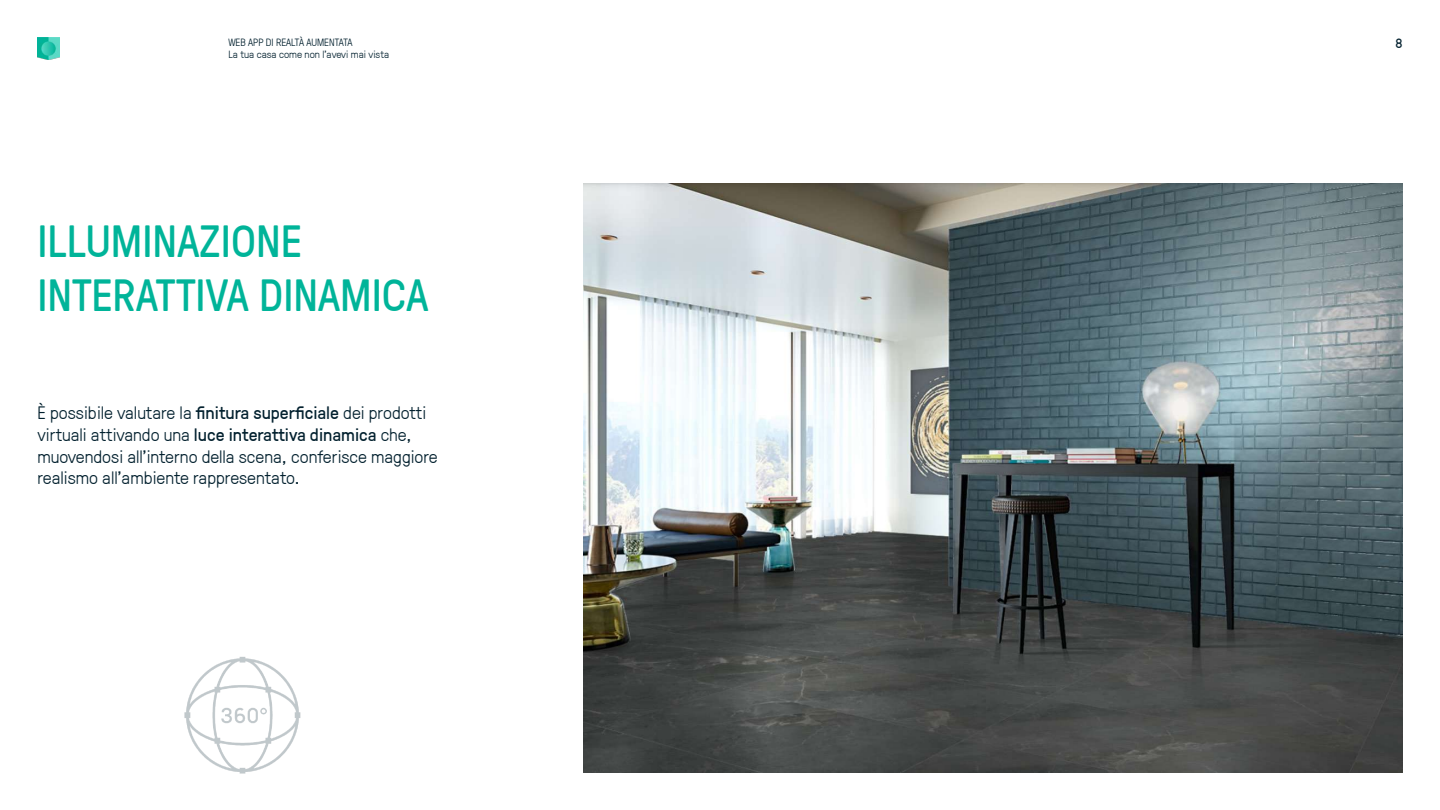
<style>
.page{position:relative;width:1440px;height:810px;background:#fff}
.page>*{position:absolute;margin:0;border:0;box-sizing:border-box;transform-origin:0 0}
.t1{font:45px/54px "GT Pressura";color:#00b499}
.t2{font:300 18px/21.6px "GT Pressura";color:#03212f}
.t3{font:13.5px "GT Pressura";color:#03212f}
.t4{font:300 10.5px "GT Pressura";color:#03212f}
.s1{font-weight:400}
</style>
<div class="page">
<img style="left:38px;top:38px;width:22px;height:22px">
<img style="left:184px;top:656px;width:117px;height:118px">
<img style="left:584px;top:183px;width:818px;height:589px">
<p class="t4" style="left:228px;top:35px;width:126px">WEB APP DI REALTÀ AUMENTATA</p>
<p class="t3" style="left:1395px;top:34px;width:9px">8</p>
<p class="t4" style="left:228px;top:47px;width:162px">La tua casa come non l’avevi mai vista</p>
<h1 class="t1" style="left:38px;top:212px;width:392px">ILLUMINAZIONE<br>INTERATTIVA DINAMICA</h1>
<p class="t2" style="left:38px;top:401px;width:402px">È possibile valutare la <span class="s1">finitura superficiale</span> dei prodotti virtuali attivando una <span class="s1">luce interattiva dinamica</span> che, muovendosi all’interno della scena, conferisce maggiore realismo all’ambiente rappresentato.</p>
</div>
